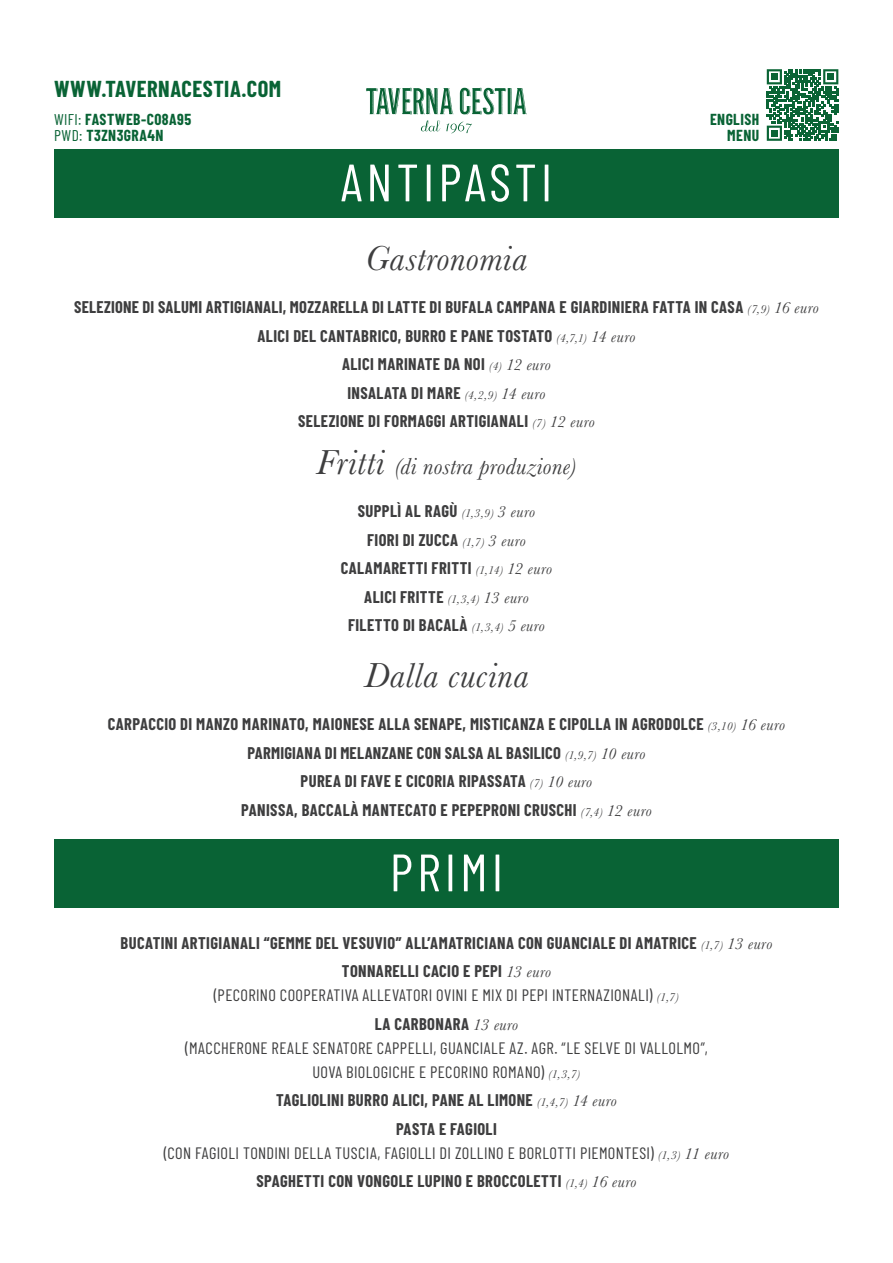
<style>
.page{position:relative;width:893px;height:1263px;background:#fff}
.page>*{position:absolute;margin:0;border:0;box-sizing:border-box;transform-origin:0 0}
.t1{font:52.5px "Barlow Condensed";letter-spacing:.08em;color:#fff}
.t2{font:italic 36px "Baskerville";letter-spacing:.015em;color:#3e3e3f}
.t3{font:italic 24px "Baskerville";letter-spacing:.01em;color:#3e3e3f}
.t4{font:700 22.5px "Barlow Condensed";letter-spacing:.02em;color:#096335}
.t5{font:700 16.5px/28.5px "Barlow Condensed";letter-spacing:.025em;color:#3e3e3f;text-align:center}
.t6{font:16.5px/28.5px "Barlow Condensed";letter-spacing:.025em;color:#3e3e3f;text-align:center}
.t7{font:700 15.6px/15.6px "Barlow Condensed";letter-spacing:.025em;color:#096335;text-align:right}
.s1{font-weight:400}
.s2{font-family:"Baskerville";font-weight:400;font-style:italic;font-size:12px}
.s3{font-family:"Baskerville";font-weight:400;font-style:italic}
.s4{font-size:36px}
.s5{font-family:"Baskerville";font-style:italic;font-size:12px}
.s6{font-weight:700}
.s7{font-family:"Baskerville";font-style:italic}
</style>
<div class="page">
<div style="left:54px;top:149px;width:785px;height:69px;background:#096335"></div>
<div style="left:54px;top:839px;width:785px;height:68px;background:#096335"></div>
<svg style="left:421px;top:121px;width:19px;height:10px"></svg>
<svg style="left:446px;top:122px;width:26px;height:11px"></svg>
<svg style="left:366px;top:88px;width:87px;height:27px"></svg>
<svg style="left:460px;top:88px;width:67px;height:27px"></svg>
<svg style="left:767px;top:69px;width:71px;height:72px"></svg>
<div style="left:771px;top:130px;width:7px;height:6px;background:#0a6435"></div>
<h3 class="t4" style="left:54px;top:73px;width:229px">WWW.TAVERNACESTIA.COM</h3>
<p class="t7" style="left:54px;top:111px;width:139px;text-align:left"><span class="s1">WIFI:</span> FASTWEB-C08A95<br><span class="s1">PWD:</span> T3ZN3GRA4N</p>
<h1 class="t1" style="left:341px;top:145px;width:213px">ANTIPASTI</h1>
<p class="t7" style="left:710px;top:111px;width:51px">ENGLISH<br>MENU</p>
<h2 class="t2" style="left:366px;top:234px;width:163px">Gastronomia</h2>
<p class="t5" style="left:74px;top:292px;width:746px">SELEZIONE DI SALUMI ARTIGIANALI, MOZZARELLA DI LATTE DI BUFALA CAMPANA E GIARDINIERA FATTA IN CASA <span class="s2">(7,9)</span> <span class="s3">16 euro </span>ALICI DEL CANTABRICO, BURRO E PANE TOSTATO <span class="s2">(4,7,1)</span> <span class="s3">14 euro<br></span>ALICI MARINATE DA NOI <span class="s2">(4)</span> <span class="s3">12 euro<br></span>INSALATA DI MARE <span class="s2">(4,2,9)</span> <span class="s3">14 euro<br></span>SELEZIONE DI FORMAGGI ARTIGIANALI <span class="s2">(7)</span> <span class="s3">12 euro</span></p>
<h3 class="t3" style="left:316px;top:450px;width:262px"><span class="s4">Fritti</span> (di nostra produzione)</h3>
<p class="t5" style="left:341px;top:496px;width:213px">SUPPLÌ AL RAGÙ <span class="s2">(1,3,9)</span> <span class="s3">3 euro<br></span>FIORI DI ZUCCA <span class="s2">(1,7)</span> <span class="s3">3 euro<br></span>CALAMARETTI FRITTI <span class="s2">(1,14)</span> <span class="s3">12 euro<br></span>ALICI FRITTE <span class="s2">(1,3,4)</span> <span class="s3">13 euro<br></span>FILETTO DI BACALÀ <span class="s2">(1,3,4)</span> <span class="s3">5 euro</span></p>
<h2 class="t2" style="left:365px;top:651px;width:165px">Dalla cucina</h2>
<p class="t5" style="left:108px;top:709px;width:679px">CARPACCIO DI MANZO MARINATO, MAIONESE ALLA SENAPE, MISTICANZA E CIPOLLA IN AGRODOLCE <span class="s2">(3,10)</span> <span class="s3">16 euro </span>PARMIGIANA DI MELANZANE CON SALSA AL BASILICO <span class="s2">(1,9,7)</span> <span class="s3">10 euro<br></span>PUREA DI FAVE E CICORIA RIPASSATA <span class="s2">(7)</span> <span class="s3">10 euro<br></span>PANISSA, BACCALÀ MANTECATO E PEPEPRONI CRUSCHI <span class="s2">(7,4)</span> <span class="s3">12 euro</span></p>
<h1 class="t1" style="left:390px;top:835px;width:115px">PRIMI</h1>
<p class="t5" style="left:121px;top:927px;width:653px">BUCATINI ARTIGIANALI “GEMME DEL VESUVIO” ALL’AMATRICIANA CON GUANCIALE DI AMATRICE <span class="s2">(1,7)</span> <span class="s3">13 euro<br></span>TONNARELLI CACIO E PEPI <span class="s3">13 euro</span></p>
<p class="t6" style="left:214px;top:980px;width:467px">(PECORINO COOPERATIVA ALLEVATORI OVINI E MIX DI PEPI INTERNAZIONALI) <span class="s5">(1,7)<br></span><span class="s6">LA CARBONARA</span> <span class="s7">13 euro</span></p>
<p class="t6" style="left:185px;top:1034px;width:524px;line-height:24px">(MACCHERONE REALE SENATORE CAPPELLI, GUANCIALE AZ. AGR. “LE SELVE DI VALLOLMO”,<br>UOVA BIOLOGICHE E PECORINO ROMANO) <span class="s5">(1,3,7)</span></p>
<p class="t5" style="left:276px;top:1085px;width:342px">TAGLIOLINI BURRO ALICI, PANE AL LIMONE <span class="s2">(1,4,7)</span> <span class="s3">14 euro<br></span>PASTA E FAGIOLI</p>
<p class="t6" style="left:164px;top:1137px;width:567px">(CON FAGIOLI TONDINI DELLA TUSCIA, FAGIOLLI DI ZOLLINO E BORLOTTI PIEMONTESI) <span class="s5">(1,3)</span> <span class="s7">11 euro<br></span><span class="s6">SPAGHETTI CON VONGOLE LUPINO E BROCCOLETTI</span> <span class="s5">(1,4)</span> <span class="s7">16 euro</span></p>
</div>
